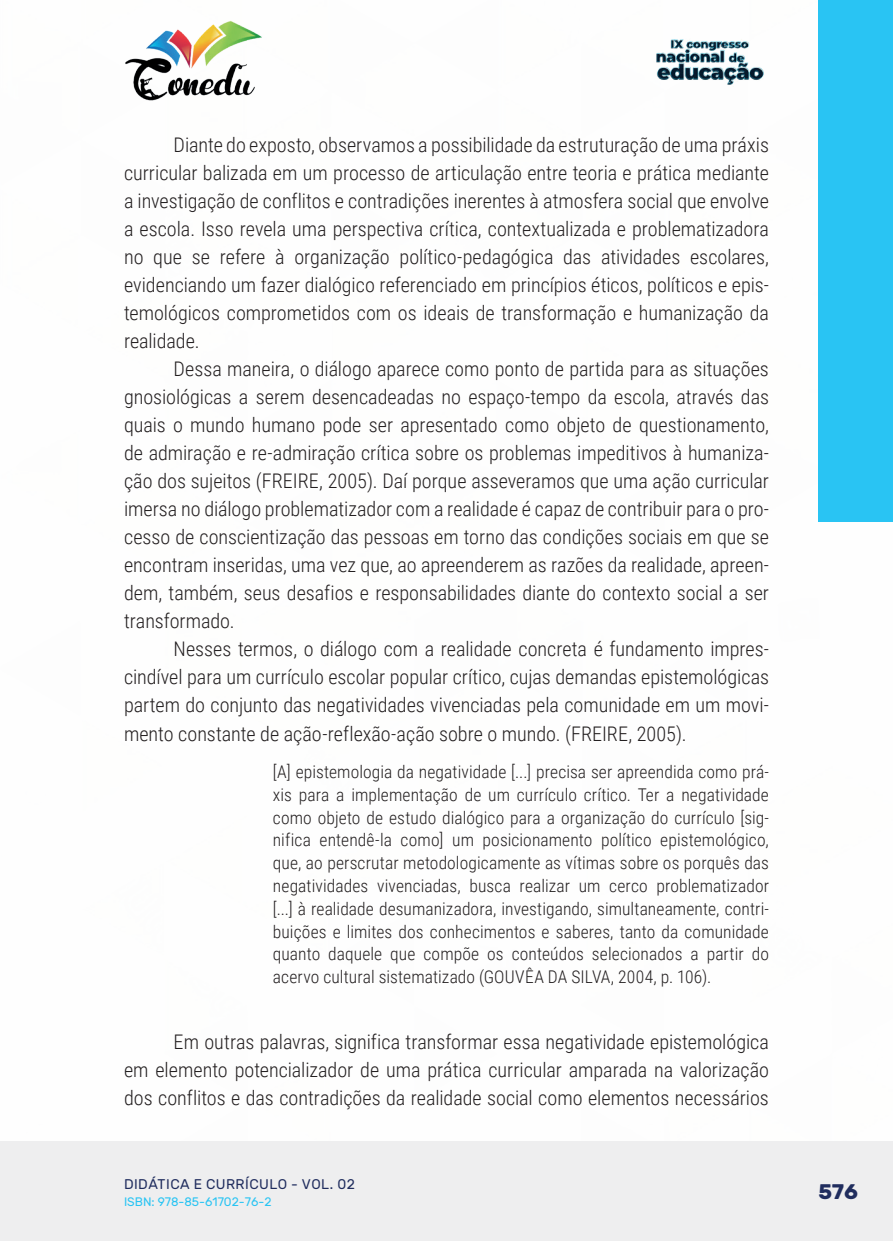
<style>
.page{position:relative;width:893px;height:1241px;background:#fff}
.page>*{position:absolute;margin:0;border:0;box-sizing:border-box;transform-origin:0 0}
.t1{font:700 21px "Rubik";color:#202d5e}
._9_CORPO{font:300 20.12px/28px "Roboto Condensed";color:#231f20;text-align:justify}
._16_CITACAO{font:300 17.5px/22.8px "Roboto Condensed";letter-spacing:.005em;color:#231f20;text-align:justify}
.t2{font:14px "Rubik";letter-spacing:.035em;color:#202d5e}
.t3{font:12.25px "Rubik";color:#29c4f3}
</style>
<div class="page">
<div style="left:0;top:1141px;width:893px;height:99px;background:#eeeeef"></div>
<div style="left:819px;top:0;width:74px;height:521px;background:#29c4f3"></div>
<img style="left:125px;top:20px;width:137px;height:81px">
<img style="left:656px;top:39px;width:108px;height:46px">
<p class="_9_CORPO" style="left:124px;top:130px;width:646px;text-indent:50px">Diante do exposto, observamos a possibilidade da estruturação de uma práxis curricular balizada em um processo de articulação entre teoria e prática mediante a investigação de conflitos e contradições inerentes à atmosfera social que envolve a escola. Isso revela uma perspectiva crítica, contextualizada e problematizadora no que se refere à organização político-pedagógica das atividades escolares, evidenciando um fazer dialógico referenciado em princípios éticos, políticos e epis&shy;temológicos comprometidos com os ideais de transformação e humanização da realidade.</p>
<p class="_9_CORPO" style="left:124px;top:354px;width:646px;text-indent:50px">Dessa maneira, o diálogo aparece como ponto de partida para as situações gnosiológicas a serem desencadeadas no espaço-tempo da escola, através das quais o mundo humano pode ser apresentado como objeto de questionamento, de admiração e re-admiração crítica sobre os problemas impeditivos à humaniza&shy;ção dos sujeitos (FREIRE, 2005). Daí porque asseveramos que uma ação curricular imersa no diálogo problematizador com a realidade é capaz de contribuir para o pro&shy;cesso de conscientização das pessoas em torno das condições sociais em que se encontram inseridas, uma vez que, ao apreenderem as razões da realidade, apreen&shy;dem, também, seus desafios e responsabilidades diante do contexto social a ser transformado.</p>
<p class="_9_CORPO" style="left:124px;top:634px;width:646px;text-indent:50px">Nesses termos, o diálogo com a realidade concreta é fundamento impres&shy;cindível para um currículo escolar popular crítico, cujas demandas epistemológicas partem do conjunto das negatividades vivenciadas pela comunidade em um movi&shy;mento constante de ação-reflexão-ação sobre o mundo. (FREIRE, 2005).</p>
<p class="_16_CITACAO" style="left:273px;top:759px;width:498px">[A] epistemologia da negatividade [...] precisa ser apreendida como prá&shy;xis para a implementação de um currículo crítico. Ter a negatividade como objeto de estudo dialógico para a organização do currículo [sig&shy;nifica entendê-la como] um posicionamento político epistemológico, que, ao perscrutar metodologicamente as vítimas sobre os porquês das negatividades vivenciadas, busca realizar um cerco problematizador [...] à realidade desumanizadora, investigando, simultaneamente, contri&shy;buições e limites dos conhecimentos e saberes, tanto da comunidade quanto daquele que compõe os conteúdos selecionados a partir do acervo cultural sistematizado (GOUVÊA DA SILVA, 2004, p. 106).</p>
<p class="_9_CORPO" style="left:124px;top:1026px;width:646px;text-indent:50px">Em outras palavras, significa transformar essa negatividade epistemológica em elemento potencializador de uma prática curricular amparada na valorização dos conflitos e das contradições da realidade social como elementos necessários</p>
<p class="t2" style="left:124px;top:1175px;width:232px">DIDÁTICA E CURRÍCULO - VOL. 02</p>
<p class="t3" style="left:124px;top:1194px;width:149px">ISBN: 978-85-61702-76-2</p>
<p class="t1" style="left:819px;top:1179px;width:41px">576</p>
</div>
